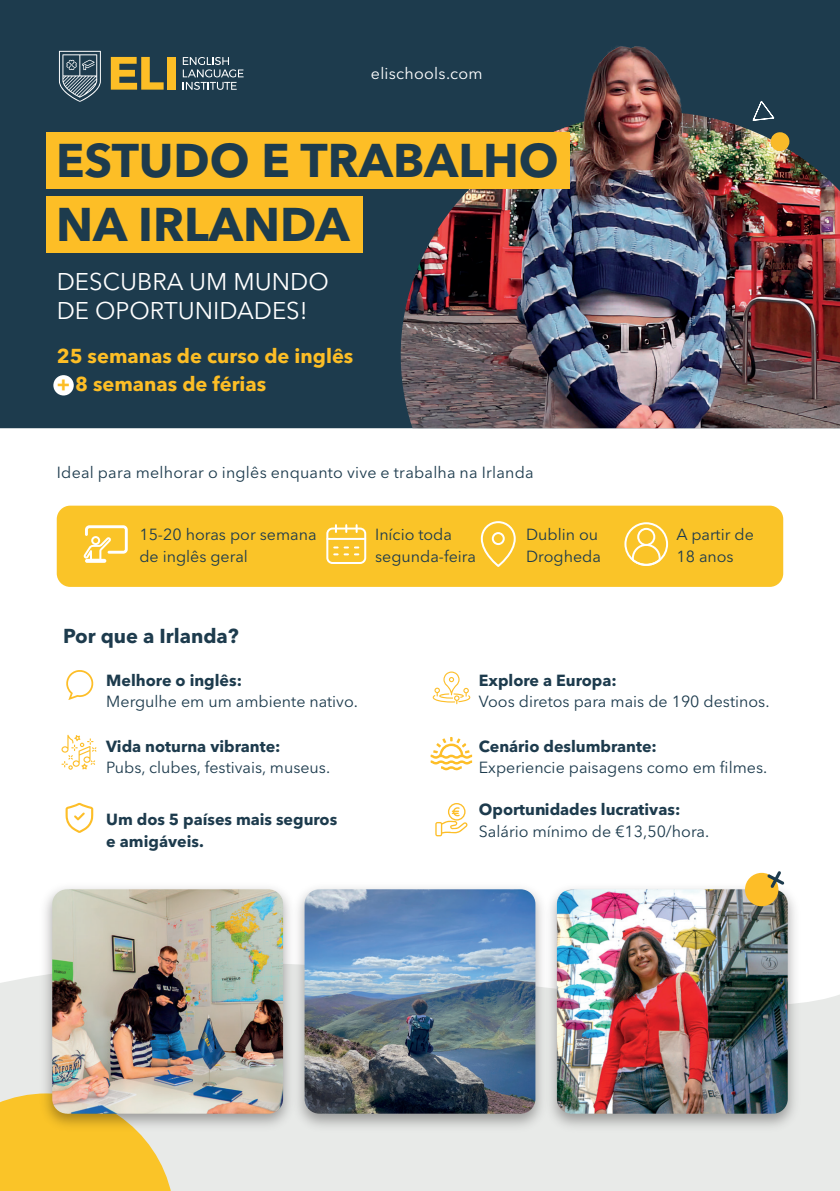
<style>
.page{position:relative;width:840px;height:1191px;background:#fff}
.page>*{position:absolute;margin:0;border:0;box-sizing:border-box;transform-origin:0 0}
.t1{font:700 46.8px/64.8px "Avenir Next LT Pro";color:#1d3b4d}
.t2{font:24px/28.8px "Avenir Next LT Pro";color:#fff}
.t3{font:700 20px/28px "Avenir Next LT Pro";color:#fdbe26}
.t4{font:700 20px "Avenir Next LT Pro";color:#1d3b4d}
.t5{font:16px/21.2px "Avenir Next LT Pro";color:#1d3b4d}
.t6{font:700 16px/21.4px "Avenir Next LT Pro";color:#1d3b4d}
.t7{font:16px "Avenir Next LT Pro";letter-spacing:.015em;color:#fff}
</style>
<div class="page">
<div style="left:0;top:981px;width:839px;height:210px;background:#e8eae8"></div>
<div style="left:0;top:0;width:839px;height:428px;background:#1d3b4d"></div>
<svg style="left:111px;top:57px;width:52px;height:33px"></svg>
<div style="left:167px;top:57px;width:9px;height:33px;background:#fdbe26"></div>
<svg style="left:183px;top:57px;width:60px;height:33px"></svg>
<svg style="left:59px;top:51px;width:42px;height:51px"></svg>
<img style="left:385px;top:112px;width:454px;height:316px">
<img style="left:567px;top:39px;width:129px;height:102px">
<svg style="left:751px;top:99px;width:24px;height:22px"></svg>
<svg style="left:768px;top:131px;width:22px;height:21px"></svg>
<div style="left:47px;top:132px;width:522px;height:57px;background:#fdbe26"></div>
<div style="left:47px;top:196px;width:316px;height:57px;background:#fdbe26"></div>
<div style="left:53px;top:375px;width:21px;height:20px;background:#fff;border-radius:50%"></div>
<div style="left:57px;top:505px;width:725px;height:82px;background:#fac428;border-radius:13px"></div>
<div style="left:480px;top:521px;width:35px;height:46px;border:2px solid #fff;border-radius:16px"></div>
<div style="left:491px;top:532px;width:13px;height:13px;border:2px solid #fff;border-radius:50%"></div>
<svg style="left:624px;top:522px;width:44px;height:44px"></svg>
<svg style="left:85px;top:559px;width:21px;height:4px"></svg>
<svg style="left:83px;top:525px;width:45px;height:36px"></svg>
<div style="left:326px;top:527px;width:40px;height:37px;border:2px solid #fff;border-radius:5px"></div>
<hr style="left:327px;top:538px;width:38px;height:2px;background:#fff">
<svg style="left:345px;top:525px;width:2px;height:7px"></svg>
<svg style="left:335px;top:525px;width:2px;height:7px"></svg>
<svg style="left:355px;top:525px;width:2px;height:7px"></svg>
<svg style="left:334px;top:546px;width:3px;height:9px"></svg>
<svg style="left:344px;top:546px;width:4px;height:9px"></svg>
<svg style="left:355px;top:546px;width:3px;height:9px"></svg>
<svg style="left:430px;top:737px;width:42px;height:33px"></svg>
<svg style="left:432px;top:671px;width:38px;height:33px"></svg>
<svg style="left:61px;top:734px;width:35px;height:35px"></svg>
<svg style="left:65px;top:802px;width:28px;height:31px"></svg>
<svg style="left:66px;top:670px;width:28px;height:30px"></svg>
<svg style="left:0;top:1093px;width:174px;height:98px"></svg>
<img style="left:10px;top:888px;width:265px;height:248px">
<img style="left:52px;top:889px;width:223px;height:224px">
<img style="left:275px;top:803px;width:261px;height:352px">
<img style="left:304px;top:889px;width:231px;height:224px">
<img style="left:536px;top:872px;width:271px;height:319px">
<img style="left:556px;top:889px;width:231px;height:224px">
<div style="left:744px;top:873px;width:34px;height:33px;background:#fdbe28;border-radius:50%"></div>
<svg style="left:766px;top:871px;width:18px;height:17px"></svg>
<p class="t7" style="left:371px;top:64px;width:113px">elischools.com</p>
<h1 class="t1" style="left:56px;top:127px;width:504px">ESTUDO E TRABALHO<br>NA IRLANDA</h1>
<h2 class="t2" style="left:57px;top:267px;width:273px">DESCUBRA UM MUNDO<br>DE OPORTUNIDADES!</h2>
<p class="t3" style="left:57px;top:342px;width:298px">25 semanas de curso de inglês + 8 semanas de férias</p>
<p class="t5" style="left:57px;top:462px;width:478px">Ideal para melhorar o inglês enquanto vive e trabalha na Irlanda</p>
<p class="t5" style="left:139px;top:524px;width:179px">15-20 horas por semana de inglês geral</p>
<p class="t5" style="left:375px;top:524px;width:102px">Início toda segunda-feira</p>
<p class="t4" style="left:63px;top:624px;width:177px">Por que a Irlanda?</p>
<p class="t5" style="left:526px;top:524px;width:76px">Dublin ou<br>Drogheda</p>
<p class="t5" style="left:676px;top:524px;width:79px">A partir de<br>18 anos</p>
<p class="t6" style="left:106px;top:669px;width:137px">Melhore o inglês:</p>
<p class="t5" style="left:106px;top:691px;width:253px">Mergulhe em um ambiente nativo.</p>
<p class="t6" style="left:106px;top:735px;width:176px">Vida noturna vibrante:</p>
<p class="t5" style="left:106px;top:757px;width:225px">Pubs, clubes, festivais, museus.</p>
<p class="t6" style="left:106px;top:809px;width:232px">Um dos 5 países mais seguros e amigáveis.</p>
<p class="t6" style="left:478px;top:669px;width:139px">Explore a Europa:</p>
<p class="t5" style="left:478px;top:691px;width:292px">Voos diretos para mais de 190 destinos.</p>
<p class="t6" style="left:478px;top:735px;width:179px">Cenário deslumbrante:</p>
<p class="t5" style="left:478px;top:757px;width:290px">Experiencie paisagens como em filmes.</p>
<p class="t6" style="left:478px;top:798px;width:203px">Oportunidades lucrativas:</p>
<p class="t5" style="left:478px;top:820px;width:232px">Salário mínimo de €13,50/hora.</p>
</div>
